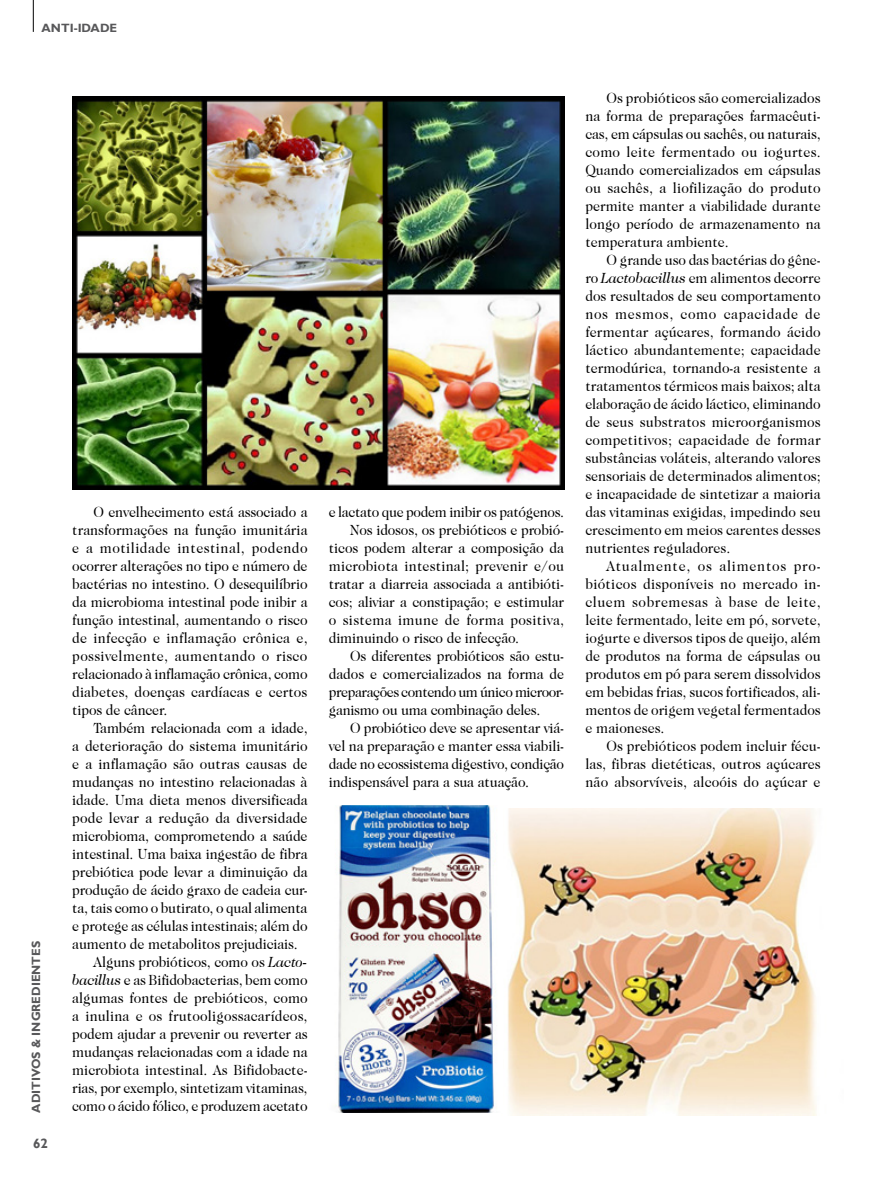
<style>
.page{position:relative;width:893px;height:1191px;background:#fff}
.page>*{position:absolute;margin:0;border:0;box-sizing:border-box;transform-origin:0 0}
.texto{font:15px/18px "Caslon 224 IT Cby BT";letter-spacing:-.01em;color:#000;text-align:justify;scale:.93 1}
.t1{font:700 13.5px "Gill Sans";color:#58585a}
.t2{font:700 12px "Gill Sans";color:#58585a}
.s1{font-family:"ITC Caslon 224";font-style:italic}
</style>
<div class="page">
<hr style="left:33px;top:0;width:1px;height:32px;background:#000">
<img style="left:476px;top:808px;width:341px;height:307px">
<img style="left:72px;top:96px;width:492px;height:393px">
<img style="left:335px;top:805px;width:167px;height:307px">
<p class="t2" style="left:42px;top:21px;width:77px">ANTI-IDADE</p>
<p class="t2" style="left:29px;top:1112px;width:173px;rotate:-90deg">ADITIVOS &amp; INGREDIENTES</p>
<p class="t1" style="left:33px;top:1135px;width:16px">62</p>
<p class="texto" style="left:72px;top:503px;width:255px;text-indent:21px">O envelhecimento está associado a transformações na função imunitária e a motilidade intestinal, podendo ocorrer alterações no tipo e número de bactérias no intestino. O desequilíbrio da microbioma intestinal pode inibir a função intestinal, aumentando o risco de infecção e inflamação crônica e, possivelmente, aumentando o risco relacionado à inflamação crônica, como diabetes, doenças cardíacas e certos tipos de câncer.</p>
<p class="texto" style="left:72px;top:719px;width:255px;text-indent:21px">Também relacionada com a idade, a deterioração do sistema imunitário e a inflamação são outras causas de mudanças no intestino relacionadas à idade. Uma dieta menos diversificada pode levar a redução da diversidade microbioma, comprometendo a saúde intestinal. Uma baixa ingestão de fibra prebiótica pode levar a diminuição da produção de ácido graxo de cadeia cur&shy;ta, tais como o butirato, o qual alimenta e protege as células intestinais; além do aumento de metabolitos prejudiciais.</p>
<p class="texto" style="left:72px;top:953px;width:255px;text-indent:21px">Alguns probióticos, como os <span class="s1">Lacto&shy;bacillus</span> e as Bifidobacterias, bem como algumas fontes de prebióticos, como a inulina e os frutooligossacarídeos, podem ajudar a prevenir ou reverter as mudanças relacionadas com a idade na microbiota intestinal. As Bifidobacte&shy;rias, por exemplo, sintetizam vitaminas, como o ácido fólico, e produzem acetato</p>
<p class="texto" style="left:329px;top:503px;width:255px">e lactato que podem inibir os patógenos.</p>
<p class="texto" style="left:329px;top:521px;width:255px;text-indent:21px">Nos idosos, os prebióticos e probió&shy;ticos podem alterar a composição da microbiota intestinal; prevenir e/ou tratar a diarreia associada a antibióti&shy;cos; aliviar a constipação; e estimular o sistema imune de forma positiva, diminuindo o risco de infecção.</p>
<p class="texto" style="left:329px;top:647px;width:255px;text-indent:21px">Os diferentes probióticos são estu&shy;dados e comercializados na forma de preparações contendo um único microor&shy;ganismo ou uma combinação deles.</p>
<p class="texto" style="left:329px;top:719px;width:255px;text-indent:21px">O probiótico deve se apresentar viá&shy;vel na preparação e manter essa viabili&shy;dade no ecossistema digestivo, condição indispensável para a sua atuação.</p>
<p class="texto" style="left:585px;top:89px;width:255px;text-indent:21px">Os probióticos são comercializados na forma de preparações farmacêuti&shy;cas, em cápsulas ou sachês, ou naturais, como leite fermentado ou iogurtes.<br>Quando comercializados em cápsulas ou sachês, a liofilização do produto permite manter a viabilidade durante longo período de armazenamento na temperatura ambiente.</p>
<p class="texto" style="left:585px;top:251px;width:255px;text-indent:21px">O grande uso das bactérias do gêne&shy;ro <span class="s1">Lactobacillus</span> em alimentos decorre dos resultados de seu comportamento nos mesmos, como capacidade de fermentar açúcares, formando ácido láctico abundantemente; capacidade termodúrica, tornando-a resistente a tratamentos térmicos mais baixos; alta elaboração de ácido láctico, eliminando de seus substratos microorganismos competitivos; capacidade de formar substâncias voláteis, alterando valores sensoriais de determinados alimentos; e incapacidade de sintetizar a maioria das vitaminas exigidas, impedindo seu crescimento em meios carentes desses nutrientes reguladores.</p>
<p class="texto" style="left:585px;top:557px;width:255px;text-indent:21px">Atualmente, os alimentos pro&shy;bióticos disponíveis no mercado in&shy;cluem sobremesas à base de leite, leite fermentado, leite em pó, sorvete, iogurte e diversos tipos de queijo, além de produtos na forma de cápsulas ou produtos em pó para serem dissolvidos em bebidas frias, sucos fortificados, ali&shy;mentos de origem vegetal fermentados e maioneses.</p>
<p class="texto" style="left:585px;top:737px;width:254px;text-indent:21px">Os prebióticos podem incluir fécu&shy;las, fibras dietéticas, outros açúcares não absorvíveis, alcoóis do açúcar e</p>
</div>
